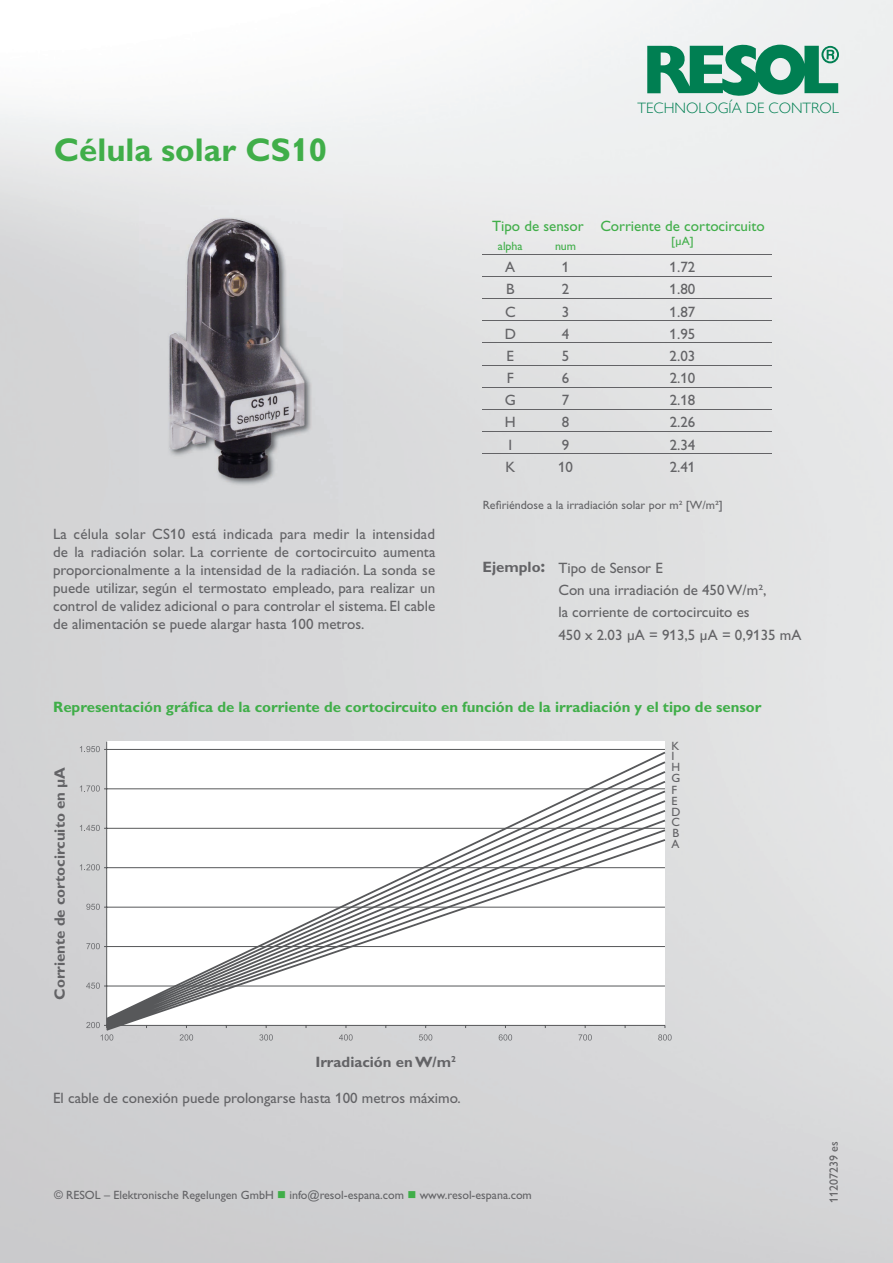
<style>
.page{position:relative;width:893px;height:1263px;background:#fff}
.page>*{position:absolute;margin:0;border:0;box-sizing:border-box;transform-origin:0 0}
.t1{font:700 33px "Gill Alt One";color:#40ae49}
.t2{font:15px/18px "Gill Alt One";color:#636366;text-align:justify}
.t3{font:700 15px "Gill Alt One";color:#40ae49}
.t4{font:700 15px "Gill Alt One";color:#636366}
.t5{font:15px "Gill Alt One";color:#40ae49}
.t6{font:300 15px "Gill Sans";color:#007f52}
.t7{font:12px/21.8px "Gill Alt One";color:#636366}
.t8{font:12px "Gill Alt One";color:#40ae49}
.s1{font-weight:700}
.s2{font-weight:700;font-size:18px}
.s3{color:#40ae49}
</style>
<div class="page">
<img style="left:0;top:0;width:893px;height:1263px">
<div style="left:107px;top:741px;width:558px;height:284px;background:#fff"></div>
<hr style="left:106px;top:741px;width:1px;height:284px;background:#57585a">
<hr style="left:107px;top:749px;width:558px;height:1px;background:#57585a">
<svg style="left:104px;top:750px;width:563px;height:282px"></svg>
<svg style="left:86px;top:1022px;width:21px;height:6px"></svg>
<svg style="left:86px;top:982px;width:21px;height:7px"></svg>
<svg style="left:86px;top:943px;width:21px;height:6px"></svg>
<svg style="left:86px;top:904px;width:21px;height:6px"></svg>
<svg style="left:80px;top:864px;width:27px;height:6px"></svg>
<svg style="left:80px;top:825px;width:27px;height:6px"></svg>
<svg style="left:80px;top:785px;width:27px;height:7px"></svg>
<svg style="left:80px;top:746px;width:27px;height:6px"></svg>
<svg style="left:100px;top:1034px;width:13px;height:6px"></svg>
<svg style="left:180px;top:1034px;width:13px;height:6px"></svg>
<svg style="left:259px;top:1034px;width:14px;height:6px"></svg>
<svg style="left:339px;top:1034px;width:14px;height:6px"></svg>
<svg style="left:419px;top:1034px;width:13px;height:6px"></svg>
<svg style="left:499px;top:1034px;width:13px;height:6px"></svg>
<svg style="left:578px;top:1034px;width:14px;height:6px"></svg>
<svg style="left:658px;top:1034px;width:14px;height:6px"></svg>
<hr style="left:483px;top:254px;width:55px;height:1px;background:#636366">
<hr style="left:538px;top:254px;width:55px;height:1px;background:#636366">
<hr style="left:593px;top:254px;width:179px;height:1px;background:#636366">
<hr style="left:483px;top:276px;width:55px;height:1px;background:#636366">
<hr style="left:538px;top:276px;width:55px;height:1px;background:#636366">
<hr style="left:593px;top:276px;width:179px;height:1px;background:#636366">
<hr style="left:483px;top:298px;width:55px;height:1px;background:#636366">
<hr style="left:538px;top:298px;width:55px;height:1px;background:#636366">
<hr style="left:593px;top:298px;width:179px;height:1px;background:#636366">
<hr style="left:483px;top:320px;width:55px;height:1px;background:#636366">
<hr style="left:538px;top:320px;width:55px;height:1px;background:#636366">
<hr style="left:593px;top:320px;width:179px;height:1px;background:#636366">
<hr style="left:483px;top:343px;width:55px;height:1px;background:#636366">
<hr style="left:538px;top:343px;width:55px;height:1px;background:#636366">
<hr style="left:593px;top:343px;width:179px;height:1px;background:#636366">
<hr style="left:483px;top:365px;width:55px;height:1px;background:#636366">
<hr style="left:538px;top:365px;width:55px;height:1px;background:#636366">
<hr style="left:593px;top:365px;width:179px;height:1px;background:#636366">
<hr style="left:483px;top:387px;width:55px;height:1px;background:#636366">
<hr style="left:538px;top:387px;width:55px;height:1px;background:#636366">
<hr style="left:593px;top:387px;width:179px;height:1px;background:#636366">
<hr style="left:483px;top:409px;width:55px;height:1px;background:#636366">
<hr style="left:538px;top:409px;width:55px;height:1px;background:#636366">
<hr style="left:593px;top:409px;width:179px;height:1px;background:#636366">
<hr style="left:483px;top:431px;width:55px;height:1px;background:#636366">
<hr style="left:538px;top:431px;width:55px;height:1px;background:#636366">
<hr style="left:593px;top:431px;width:179px;height:1px;background:#636366">
<hr style="left:483px;top:453px;width:55px;height:1px;background:#636366">
<hr style="left:538px;top:453px;width:55px;height:1px;background:#636366">
<hr style="left:593px;top:453px;width:179px;height:1px;background:#636366">
<svg style="left:647px;top:45px;width:192px;height:51px;background:#53a689"></svg>
<img style="left:139px;top:205px;width:203px;height:298px">
<h1 class="t1" style="left:54px;top:131px;width:275px">Célula solar CS10</h1>
<p class="t2" style="left:53px;top:525px;width:384px">La célula solar CS10 está indicada para medir la intensidad de la radiación solar. La corriente de cortocircuito aumenta proporcionalmente a la intensidad de la radiación. La sonda se puede utilizar, según el termostato empleado, para realizar un control de validez adicional o para controlar el sistema. El cable de alimentación se puede alargar hasta 100 metros.</p>
<p class="t6" style="left:638px;top:99px;width:203px">TECHNOLOGÍA DE CONTROL</p>
<p class="t5" style="left:492px;top:217px;width:274px">Tipo de sensor Corriente de cortocircuito</p>
<p class="t8" style="left:671px;top:234px;width:24px">[µA]</p>
<p class="t8" style="left:498px;top:239px;width:26px">alpha</p>
<p class="t8" style="left:555px;top:239px;width:23px">num</p>
<p class="t2" style="left:505px;top:258px;width:12px">A</p>
<p class="t2" style="left:562px;top:258px;width:9px">1</p>
<p class="t2" style="left:670px;top:258px;width:27px">1.72</p>
<p class="t2" style="left:506px;top:280px;width:10px">B</p>
<p class="t2" style="left:562px;top:280px;width:9px">2</p>
<p class="t2" style="left:670px;top:280px;width:27px">1.80</p>
<p class="t2" style="left:505px;top:302px;width:12px">C</p>
<p class="t2" style="left:562px;top:302px;width:9px">3</p>
<p class="t2" style="left:670px;top:302px;width:27px">1.87</p>
<p class="t2" style="left:505px;top:325px;width:13px">D</p>
<p class="t2" style="left:562px;top:325px;width:9px">4</p>
<p class="t2" style="left:670px;top:325px;width:27px">1.95</p>
<p class="t2" style="left:507px;top:347px;width:9px">E</p>
<p class="t2" style="left:562px;top:347px;width:9px">5</p>
<p class="t2" style="left:670px;top:347px;width:27px">2.03</p>
<p class="t2" style="left:507px;top:369px;width:9px">F</p>
<p class="t2" style="left:562px;top:369px;width:9px">6</p>
<p class="t2" style="left:670px;top:369px;width:27px">2.10</p>
<p class="t2" style="left:505px;top:391px;width:13px">G</p>
<p class="t2" style="left:562px;top:391px;width:9px">7</p>
<p class="t2" style="left:670px;top:391px;width:27px">2.18</p>
<p class="t2" style="left:505px;top:413px;width:12px">H</p>
<p class="t2" style="left:562px;top:413px;width:9px">8</p>
<p class="t2" style="left:670px;top:413px;width:27px">2.26</p>
<p class="t2" style="left:508px;top:435px;width:5px">I</p>
<p class="t2" style="left:562px;top:435px;width:9px">9</p>
<p class="t2" style="left:670px;top:435px;width:27px">2.34</p>
<p class="t2" style="left:505px;top:458px;width:11px">K</p>
<p class="t2" style="left:558px;top:458px;width:16px">10</p>
<p class="t2" style="left:670px;top:458px;width:27px">2.41</p>
<p class="t7" style="left:483px;top:494px;width:242px">Refiriéndose a la irradiación solar por m² [W/m²]</p>
<p class="t2" style="left:558px;top:556px;width:245px;line-height:22.2px;text-align:left;text-indent:-76px"><span class="s1">Ejemplo</span><span class="s2">:</span> Tipo de Sensor E<br>Con una irradiación de 450 W/m²,<br>la corriente de cortocircuito es<br>450 x 2.03 µA = 913,5 µA = 0,9135 mA</p>
<p class="t3" style="left:53px;top:698px;width:710px">Representación gráfica de la corriente de cortocircuito en función de la irradiación y el tipo de sensor</p>
<p class="t4" style="left:51px;top:1000px;width:234px;rotate:-90deg">Corriente de cortocircuito en µA</p>
<p class="t4" style="left:315px;top:1053px;width:142px">Irradiación en W/m<sup>2</sup></p>
<p class="t2" style="left:53px;top:1088px;width:409px">El cable de conexión puede prolongarse hasta 100 metros máximo.</p>
<p class="t7" style="left:54px;top:1184px;width:479px">© RESOL – Elektronische Regelungen GmbH <span class="s3">■</span> info@resol-espana.com <span class="s3">■</span> www.resol-espana.com</p>
<p class="t7" style="left:672px;top:735px;width:9px">K</p>
<p class="t7" style="left:672px;top:779px;width:7px">F</p>
<p class="t7" style="left:672px;top:745px;width:4px">I</p>
<p class="t7" style="left:672px;top:756px;width:10px">H</p>
<p class="t7" style="left:672px;top:767px;width:10px">G</p>
<p class="t7" style="left:672px;top:801px;width:10px">D<br>B</p>
<p class="t7" style="left:672px;top:790px;width:7px">E</p>
<p class="t7" style="left:672px;top:811px;width:10px">C</p>
<p class="t7" style="left:672px;top:832px;width:10px">A</p>
<p class="t7" style="left:823px;top:1203px;width:63px;rotate:-90deg">11207239 es</p>
</div>
